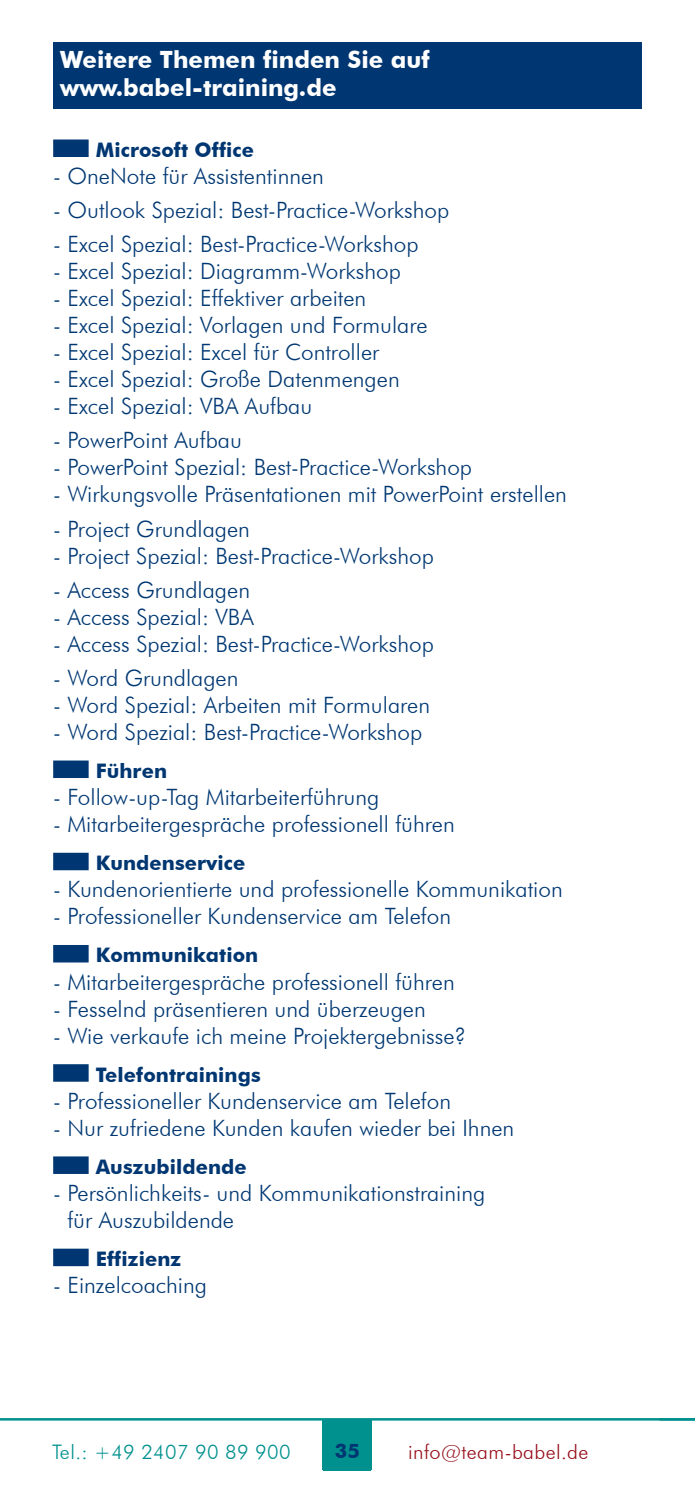
<style>
.page{position:relative;width:695px;height:1489px;background:#fff}
.page>*{position:absolute;margin:0;border:0;box-sizing:border-box;transform-origin:0 0}
.t1{font:700 23.75px/28.5px "Futura BT";color:#fff}
.t2{font:300 22.5px/27px "Futura BT";color:#003873}
.t3{font:700 20px "Futura BT";letter-spacing:.005em;color:#003671}
.t4{font:300 20px "Futura BT";letter-spacing:.02em;color:#00918f}
.t5{font:300 20px "Futura BT";letter-spacing:.02em;color:#960e1a}
</style>
<div class="page">
<div style="left:322px;top:1419px;width:50px;height:50px;background:#00918f"></div>
<hr style="left:0;top:1417px;width:694px;height:3px;background:#00918f">
<div style="left:53px;top:43px;width:588px;height:66px;background:#003671"></div>
<div style="left:53px;top:139px;width:36px;height:18px;background:#003671"></div>
<div style="left:53px;top:760px;width:36px;height:18px;background:#003671"></div>
<div style="left:53px;top:852px;width:36px;height:18px;background:#003671"></div>
<div style="left:53px;top:944px;width:36px;height:18px;background:#003671"></div>
<div style="left:53px;top:1064px;width:36px;height:17px;background:#003671"></div>
<div style="left:53px;top:1156px;width:36px;height:17px;background:#003671"></div>
<div style="left:53px;top:1248px;width:36px;height:17px;background:#003671"></div>
<p class="t1" style="left:60px;top:45px;width:371px">Weitere Themen finden Sie auf www.babel-training.de</p>
<p class="t3" style="left:96px;top:138px;width:160px">Microsoft Office</p>
<p class="t2" style="left:53px;top:162px;width:272px">- OneNote für Assistentinnen</p>
<p class="t2" style="left:53px;top:196px;width:397px">- Outlook Spezial: Best-Practice-Workshop</p>
<p class="t2" style="left:53px;top:230px;width:367px">- Excel Spezial: Best-Practice-Workshop</p>
<p class="t2" style="left:53px;top:257px;width:349px">- Excel Spezial: Diagramm-Workshop</p>
<p class="t2" style="left:53px;top:284px;width:314px">- Excel Spezial: Effektiver arbeiten</p>
<p class="t2" style="left:53px;top:311px;width:376px">- Excel Spezial: Vorlagen und Formulare</p>
<p class="t2" style="left:53px;top:338px;width:327px">- Excel Spezial: Excel für Controller</p>
<p class="t2" style="left:53px;top:365px;width:348px">- Excel Spezial: Große Datenmengen</p>
<p class="t2" style="left:53px;top:392px;width:260px">- Excel Spezial: VBA Aufbau</p>
<p class="t2" style="left:53px;top:427px;width:190px">- PowerPoint Aufbau</p>
<p class="t2" style="left:53px;top:454px;width:420px">- PowerPoint Spezial: Best-Practice-Workshop</p>
<p class="t2" style="left:53px;top:481px;width:515px">- Wirkungsvolle Präsentationen mit PowerPoint erstellen</p>
<p class="t2" style="left:53px;top:515px;width:198px">- Project Grundlagen</p>
<p class="t2" style="left:53px;top:542px;width:382px">- Project Spezial: Best-Practice-Workshop</p>
<p class="t2" style="left:53px;top:576px;width:198px">- Access Grundlagen</p>
<p class="t2" style="left:53px;top:603px;width:202px">- Access Spezial: VBA</p>
<p class="t2" style="left:53px;top:630px;width:382px">- Access Spezial: Best-Practice-Workshop</p>
<p class="t2" style="left:53px;top:664px;width:187px">- Word Grundlagen</p>
<p class="t2" style="left:53px;top:691px;width:378px">- Word Spezial: Arbeiten mit Formularen</p>
<p class="t2" style="left:53px;top:718px;width:370px">- Word Spezial: Best-Practice-Workshop</p>
<p class="t3" style="left:96px;top:758px;width:73px">Führen</p>
<p class="t2" style="left:53px;top:783px;width:328px">- Follow-up-Tag Mitarbeiterführung</p>
<p class="t2" style="left:53px;top:810px;width:403px">- Mitarbeitergespräche professionell führen</p>
<p class="t3" style="left:96px;top:851px;width:151px">Kundenservice</p>
<p class="t2" style="left:53px;top:875px;width:511px">- Kundenorientierte und professionelle Kommunikation</p>
<p class="t2" style="left:53px;top:902px;width:399px">- Professioneller Kundenservice am Telefon</p>
<p class="t3" style="left:96px;top:943px;width:164px">Kommunikation</p>
<p class="t2" style="left:53px;top:967px;width:403px">- Mitarbeitergespräche professionell führen</p>
<p class="t2" style="left:53px;top:994px;width:374px">- Fesselnd präsentieren und überzeugen</p>
<p class="t2" style="left:53px;top:1021px;width:414px">- Wie verkaufe ich meine Projektergebnisse?</p>
<p class="t3" style="left:96px;top:1062px;width:166px">Telefontrainings</p>
<p class="t2" style="left:53px;top:1086px;width:399px">- Professioneller Kundenservice am Telefon</p>
<p class="t2" style="left:53px;top:1113px;width:462px">- Nur zufriedene Kunden kaufen wieder bei Ihnen</p>
<p class="t3" style="left:96px;top:1154px;width:152px">Auszubildende</p>
<p class="t2" style="left:67px;top:1179px;width:419px;text-indent:-14px">- Persönlichkeits- und Kommunikationstraining für Auszubildende</p>
<p class="t3" style="left:96px;top:1246px;width:87px">Effizienz</p>
<p class="t2" style="left:53px;top:1271px;width:155px">- Einzelcoaching</p>
<p class="t4" style="left:52px;top:1439px;width:240px">Tel.: +49 2407 90 89 900</p>
<p class="t3" style="left:335px;top:1438px;width:26px">35</p>
<p class="t5" style="left:408px;top:1439px;width:182px">info@team-babel.de</p>
</div>
